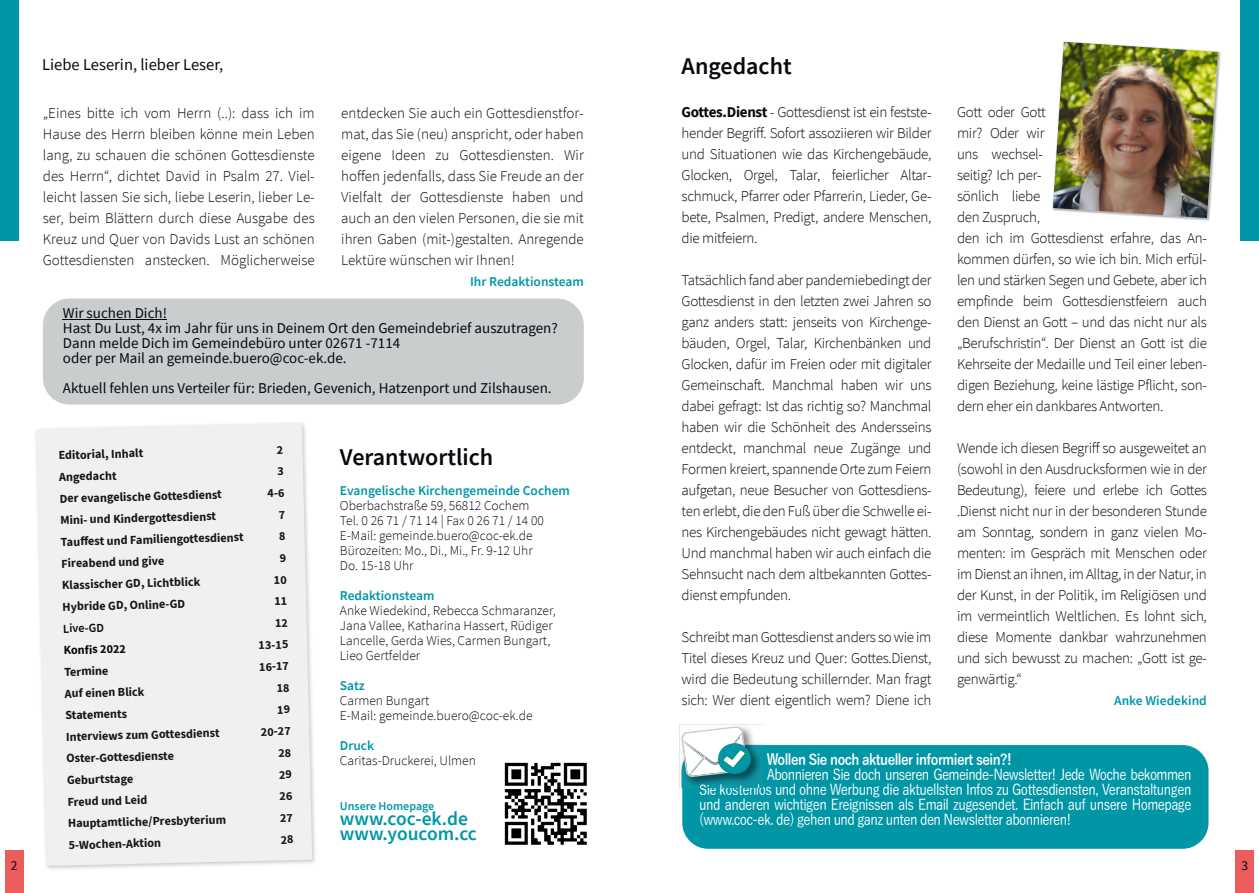
<style>
.page{position:relative;width:1259px;height:893px;background:#fff}
.page>*{position:absolute;margin:0;border:0;box-sizing:border-box;transform-origin:0 0}
.t1{font:600 24px "Source Sans Pro";color:#08070d}
.t2{font:600 19.5px/15px "Source Sans Pro";color:#0196a6}
.t3{font:16.5px "Source Sans Pro";color:#070a05}
.t4{font:300 15px/21px "Source Sans Pro";letter-spacing:-.02em;color:#08070d;text-align:justify}
.t5{font:500 15px/15px "Yu Gothic";letter-spacing:-.045em;color:#fff;text-align:justify;scale:.86 1}
.t6{font:15px/15px "Source Sans Pro";color:#08070d}
.t7{font:700 15px "Yu Gothic";letter-spacing:-.04em;color:#fff;scale:.86 1}
.t8{font:300 13.5px/15px "Source Sans Pro";color:#08070d}
.t9{font:600 13.5px "Source Sans Pro";color:#0196a6}
.t10{font:13.5px "Source Sans Pro";color:#08070d}
.t11{font:700 12.3px "Source Sans Pro";color:#181715}
.t12{font:700 12.3px "Source Sans Pro";color:#08070d}
.t13{font:600 12.3px "Source Sans Pro";color:#08070d}
.t14{font:600 12px "Source Sans Pro";color:#0196a6}
.s1{font-weight:700}
</style>
<div class="page">
<div style="left:5px;top:850px;width:18px;height:43px;background:#eb5d5c"></div>
<div style="left:1235px;top:850px;width:19px;height:43px;background:#eb5d5c"></div>
<img style="left:46px;top:732px;width:269px;height:137px">
<div style="left:36px;top:423px;width:276px;height:443px;background:#f0f0f0"></div>
<img style="left:504px;top:762px;width:83px;height:83px">
<div style="left:0;top:0;width:19px;height:241px;background:#0196a6"></div>
<div style="left:1240px;top:0;width:19px;height:241px;background:#0196a6"></div>
<img style="left:1052px;top:41px;width:169px;height:180px">
<img style="left:1053px;top:42px;width:164px;height:176px">
<div style="left:682px;top:745px;width:526px;height:104px;background:#0196a6;border-radius:26px"></div>
<img style="left:681px;top:736px;width:81px;height:51px">
<svg style="left:681px;top:726px;width:71px;height:51px"></svg>
<div style="left:43px;top:298px;width:541px;height:107px;background:#c9cdcd;border-radius:27px"></div>
<hr style="left:63px;top:319px;width:104px;height:1px;background:#08070d">
<svg style="left:277px;top:445px;width:6px;height:9px"></svg>
<svg style="left:278px;top:467px;width:5px;height:8px"></svg>
<svg style="left:268px;top:489px;width:16px;height:8px"></svg>
<svg style="left:279px;top:510px;width:6px;height:8px"></svg>
<svg style="left:279px;top:532px;width:6px;height:8px"></svg>
<svg style="left:280px;top:554px;width:6px;height:8px"></svg>
<svg style="left:274px;top:575px;width:12px;height:9px"></svg>
<svg style="left:275px;top:597px;width:12px;height:8px"></svg>
<svg style="left:276px;top:619px;width:11px;height:8px"></svg>
<svg style="left:277px;top:684px;width:12px;height:8px"></svg>
<svg style="left:278px;top:705px;width:12px;height:9px"></svg>
<svg style="left:279px;top:749px;width:12px;height:8px"></svg>
<svg style="left:279px;top:770px;width:12px;height:9px"></svg>
<svg style="left:280px;top:792px;width:12px;height:8px"></svg>
<svg style="left:280px;top:814px;width:12px;height:8px"></svg>
<svg style="left:281px;top:835px;width:12px;height:8px"></svg>
<p class="t3" style="left:42px;top:58px;width:182px">Liebe Leserin, lieber Leser,</p>
<p class="t4" style="left:43px;top:104px;width:273px">„Eines bitte ich vom Herrn (..): dass ich im Hause des Herrn bleiben könne mein Leben lang, zu schauen die schönen Gottesdienste des Herrn“, dichtet David in Psalm 27. Viel&shy;leicht lassen Sie sich, liebe Leserin, lieber Le&shy;ser, beim Blättern durch diese Ausgabe des Kreuz und Quer von Davids Lust an schönen Gottesdiensten anstecken. Möglicherweise</p>
<p class="t4" style="left:341px;top:104px;width:244px">entdecken Sie auch ein Gottesdienstfor&shy;mat, das Sie (neu) anspricht, oder haben eigene Ideen zu Gottesdiensten. Wir hoffen jedenfalls, dass Sie Freude an der Vielfalt der Gottesdienste haben und auch an den vielen Personen, die sie mit ihren Gaben (mit-)gestalten. Anregende Lektüre wünschen wir Ihnen!</p>
<p class="t9" style="left:470px;top:276px;width:115px">Ihr Redaktionsteam</p>
<p class="t6" style="left:63px;top:307px;width:496px">Wir suchen Dich!<br>Hast Du Lust, 4x im Jahr für uns in Deinem Ort den Gemeindebrief auszutragen?<br>Dann melde Dich im Gemeindebüro unter 02671 -7114<br>oder per Mail an gemeinde.buero@coc-ek.de.</p>
<p class="t6" style="left:63px;top:382px;width:490px">Aktuell fehlen uns Verteiler für: Brieden, Gevenich, Hatzenport und Zilshausen.</p>
<p class="t11" style="left:58px;top:450px;width:86px;rotate:-1deg">Editorial, Inhalt</p>
<p class="t11" style="left:59px;top:471px;width:59px;rotate:-1deg">Angedacht</p>
<p class="t11" style="left:60px;top:493px;width:164px;rotate:-1deg">Der evangelische Gottesdienst</p>
<p class="t11" style="left:60px;top:514px;width:157px;rotate:-1deg">Mini- und Kindergottesdienst</p>
<p class="t11" style="left:61px;top:536px;width:184px;rotate:-1deg">Tauff est und Familiengottesdienst</p>
<p class="t11" style="left:61px;top:558px;width:104px;rotate:-1deg">Fireabend und give</p>
<p class="t11" style="left:62px;top:579px;width:140px;rotate:-1deg">Klassischer GD, Lichtblick</p>
<p class="t11" style="left:62px;top:601px;width:124px;rotate:-1deg">Hybride GD, Online-GD</p>
<p class="t13" style="left:63px;top:623px;width:42px;rotate:-1deg">Live-GD</p>
<p class="t12" style="left:64px;top:645px;width:64px;rotate:-1deg">Konfis 2022</p>
<p class="t11" style="left:258px;top:640px;width:31px;rotate:-1deg">13-15</p>
<p class="t11" style="left:64px;top:666px;width:46px;rotate:-1deg">Termine</p>
<p class="t11" style="left:259px;top:661px;width:31px;rotate:-1deg">16-17</p>
<p class="t11" style="left:65px;top:688px;width:81px;rotate:-1deg">Auf einen Blick</p>
<p class="t11" style="left:65px;top:710px;width:63px;rotate:-1deg">Statements</p>
<p class="t11" style="left:66px;top:731px;width:155px;rotate:-1deg">Interviews zum Gottesdienst</p>
<p class="t11" style="left:261px;top:726px;width:31px;rotate:-1deg">20-27</p>
<p class="t11" style="left:66px;top:753px;width:109px;rotate:-1deg">Oster-Gottesdienste</p>
<p class="t11" style="left:67px;top:775px;width:68px;rotate:-1deg">Geburtstage</p>
<p class="t11" style="left:68px;top:796px;width:81px;rotate:-1deg">Freud und Leid</p>
<p class="t11" style="left:68px;top:817px;width:159px;rotate:-1deg">Hauptamtliche/Presbyterium</p>
<p class="t11" style="left:69px;top:839px;width:94px;rotate:-1deg">5-Wochen-Aktion</p>
<h1 class="t1" style="left:340px;top:447px;width:155px">Verantwortlich</h1>
<p class="t9" style="left:340px;top:485px;width:232px">Evangelische Kirchengemeinde Cochem</p>
<p class="t8" style="left:340px;top:499px;width:205px">Oberbachstraße 59, 56812 Cochem<br>Tel.02671/7114|Fax02671/1400<br>E-Mail: gemeinde.buero@coc-ek.de<br>Bürozeiten: Mo., Di., Mi., Fr. 9-12 Uhr<br>Do. 15-18 Uhr</p>
<p class="t9" style="left:340px;top:590px;width:96px">Redaktionsteam</p>
<p class="t8" style="left:340px;top:604px;width:217px">Anke Wiedekind, Rebecca Schmaranzer, Jana Vallee, Katharina Hassert, Rüdiger Lancelle, Gerda Wies, Carmen Bungart, Lieo Gertfelder</p>
<p class="t9" style="left:340px;top:680px;width:26px">Satz</p>
<p class="t8" style="left:340px;top:694px;width:194px">Carmen Bungart<br>E-Mail: gemeinde.buero@coc-ek.de</p>
<p class="t9" style="left:340px;top:740px;width:36px">Druck</p>
<p class="t8" style="left:340px;top:754px;width:137px">Caritas-Druckerei, Ulmen</p>
<p class="t14" style="left:340px;top:801px;width:96px">Unsere Homepage</p>
<h2 class="t2" style="left:340px;top:813px;width:138px">www.coc-ek.de www.youcom.cc</h2>
<h1 class="t1" style="left:681px;top:56px;width:112px">Angedacht</h1>
<p class="t4" style="left:681px;top:102px;width:251px"><span class="s1">Gottes.Dienst</span> - Gottesdienst ist ein festste&shy;hender Begriff. Sofort assoziieren wir Bilder und Situationen wie das Kirchengebäude, Glocken, Orgel, Talar, feierlicher Altar&shy;schmuck, Pfarrer oder Pfarrerin, Lieder, Ge&shy;bete, Psalmen, Predigt, andere Menschen, die mitfeiern.</p>
<p class="t4" style="left:681px;top:270px;width:251px">Tatsächlich fand aber pandemiebedingt der Gottesdienst in den letzten zwei Jahren so ganz anders statt: jenseits von Kirchenge&shy;bäuden, Orgel, Talar, Kirchenbänken und Glocken, dafür im Freien oder mit digitaler Gemeinschaft. Manchmal haben wir uns dabei gefragt: Ist das richtig so? Manchmal haben wir die Schönheit des Andersseins entdeckt, manchmal neue Zugänge und Formen kreiert, spannende Orte zum Feiern aufgetan, neue Besucher von Gottesdiens&shy;ten erlebt, die den Fuß über die Schwelle ei&shy;nes Kirchengebäudes nicht gewagt hätten.<br>Und manchmal haben wir auch einfach die Sehnsucht nach dem altbekannten Gottes&shy;dienst empfunden.</p>
<p class="t4" style="left:681px;top:627px;width:251px">Schreibtman Gottesdienst anders sowie im Titel dieses Kreuz und Quer: Gottes.Dienst, wird die Bedeutung schillernder. Man fragt sich: Wer dient eigentlich wem? Diene ich</p>
<p class="t4" style="left:957px;top:102px;width:251px;text-align:left">Gott oder Gott<br>mir? Oder wir<br>uns wechsel-<br>seitig? Ich per-<br>sönlich liebe<br>den Zuspruch,<br>den ich im Gottesdienst erfahre, das An&shy;kommen dürfen, so wie ich bin. Mich erfül&shy;len und stärken Segen und Gebete, aber ich empfinde beim Gottesdienstfeiern auch den Dienst an Gott – und das nicht nur als „Berufschristin“. Der Dienst an Gott ist die<br>Kehrseite der Medaille und Teil einer leben&shy;digen Beziehung, keine lästige Pflicht, son&shy;dern eher ein dankbares Antworten.</p>
<p class="t4" style="left:957px;top:438px;width:251px">Wende ich diesen Begriff so ausgeweitet an (sowohl in den Ausdrucksformen wie in der Bedeutung), feiere und erlebe ich Gottes .Dienst nicht nur in der besonderen Stunde am Sonntag, sondern in ganz vielen Mo&shy;menten: im Gespräch mit Menschen oder im Dienst an ihnen, im Alltag, in der Natur, in der Kunst, in der Politik, im Religiösen und im vermeintlich Weltlichen. Es lohnt sich, diese Momente dankbar wahrzunehmen und sich bewusst zu machen: „Gott ist ge&shy;genwärtig.“</p>
<p class="t9" style="left:1114px;top:694px;width:94px">Anke Wiedekind</p>
<p class="t7" style="left:767px;top:752px;width:286px">Wollen Sie noch aktueller informiert sein?!</p>
<p class="t5" style="left:699px;top:767px;width:574px;text-indent:68px">Abonnieren Sie doch unseren Gemeinde-Newsletter! Jede Woche bekommen Sie kostenlos und ohne Werbung die aktuellsten Infos zu Gottesdiensten, Veranstaltungen und anderen wichtigen Ereignissen als Email zugesendet. Einfach auf unsere Homepage (www.coc-ek. de) gehen und ganz unten den Newsletter abonnieren!</p>
<p class="t10" style="left:11px;top:860px;width:8px">2</p>
<p class="t10" style="left:1241px;top:860px;width:8px">3</p>
</div>
